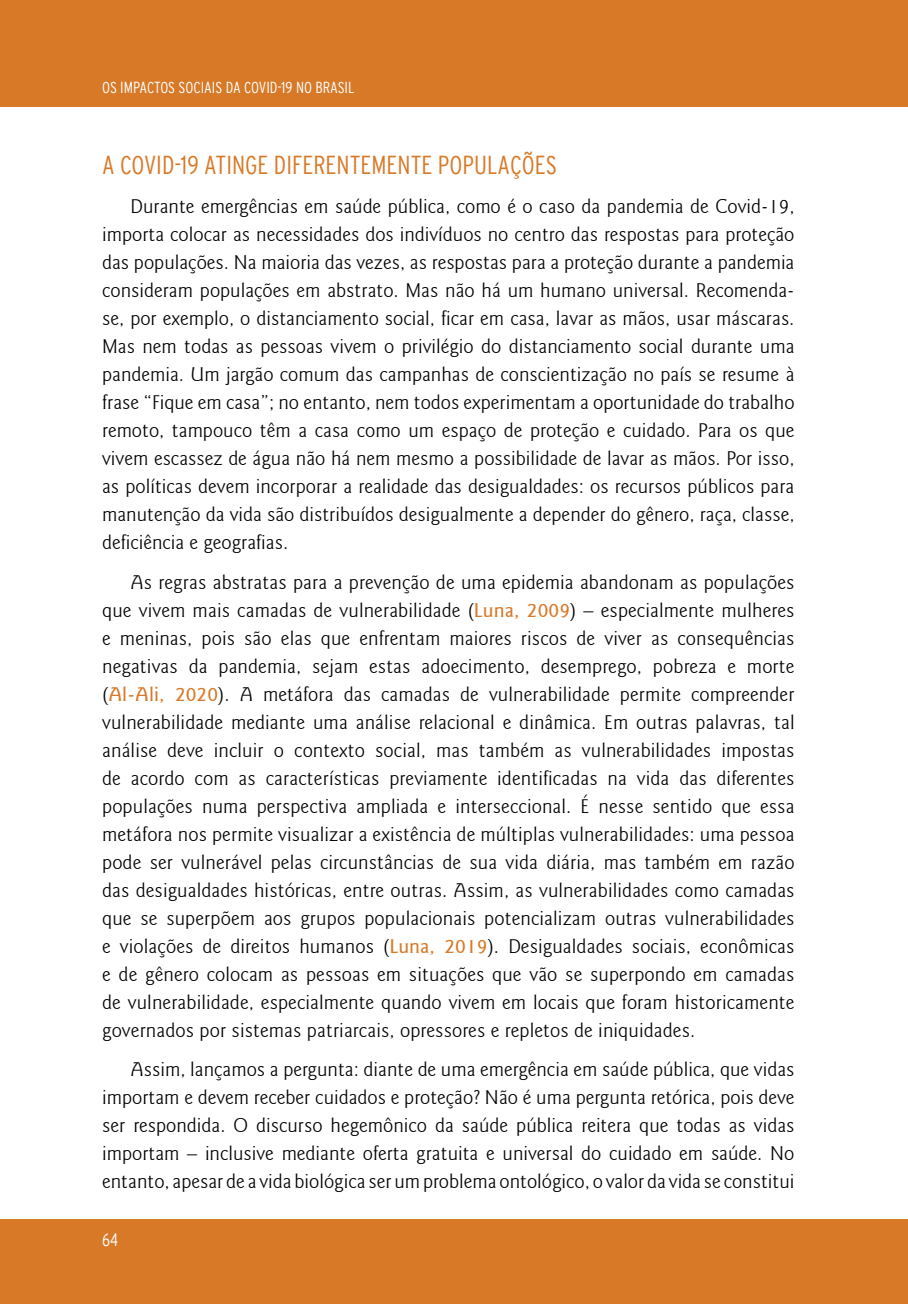
<style>
.page{position:relative;width:908px;height:1304px;background:#fff}
.page>*{position:absolute;margin:0;border:0;box-sizing:border-box;transform-origin:0 0}
.subiitulo_-_nivel_1{font:300 condensed 26px "Interstate";color:#d87928}
.corpo_do_texto{font:300 20px/28px "Goudy Sans IT Cby BT";color:#000;text-align:justify}
.t1{font:300 condensed 18px "Interstate";color:#fff}
.t2{font:300 condensed 16px "Interstate";color:#fff}
.s1{font-weight:500;color:#d87928}
</style>
<div class="page">
<div style="left:0;top:1219px;width:907px;height:85px;background:#d87928"></div>
<div style="left:0;top:0;width:907px;height:107px;background:#d87928"></div>
<p class="t2" style="left:102px;top:78px;width:254px">OS IMPACTOS SOCIAIS DA COVID-19 NO BRASIL</p>
<p class="subiitulo_-_nivel_1" style="left:102px;top:150px;width:456px">A COVID-19 ATINGE DIFERENTEMENTE POPULAÇÕES</p>
<p class="corpo_do_texto" style="left:102px;top:193px;width:693px;text-indent:28px">Durante emergências em saúde pública, como é o caso da pandemia de Covid-19, importa colocar as necessidades dos indivíduos no centro das respostas para proteção das populações. Na maioria das vezes, as respostas para a proteção durante a pandemia consideram populações em abstrato. Mas não há um humano universal. Recomenda&shy;se, por exemplo, o distanciamento social, ficar em casa, lavar as mãos, usar máscaras.<br>Mas nem todas as pessoas vivem o privilégio do distanciamento social durante uma pandemia. Um jargão comum das campanhas de conscientização no país se resume à frase “Fique em casa”; no entanto, nem todos experimentam a oportunidade do trabalho remoto, tampouco têm a casa como um espaço de proteção e cuidado. Para os que vivem escassez de água não há nem mesmo a possibilidade de lavar as mãos. Por isso, as políticas devem incorporar a realidade das desigualdades: os recursos públicos para manutenção da vida são distribuídos desigualmente a depender do gênero, raça, classe, deficiência e geografias.</p>
<p class="corpo_do_texto" style="left:102px;top:568px;width:693px;text-indent:28px">As regras abstratas para a prevenção de uma epidemia abandonam as populações que vivem mais camadas de vulnerabilidade (<span class="s1">Luna, 2009</span>) – especialmente mulheres e meninas, pois são elas que enfrentam maiores riscos de viver as consequências negativas da pandemia, sejam estas adoecimento, desemprego, pobreza e morte (<span class="s1">Al-Ali, 2020</span>). A metáfora das camadas de vulnerabilidade permite compreender vulnerabilidade mediante uma análise relacional e dinâmica. Em outras palavras, tal análise deve incluir o contexto social, mas também as vulnerabilidades impostas de acordo com as características previamente identificadas na vida das diferentes populações numa perspectiva ampliada e interseccional. É nesse sentido que essa metáfora nos permite visualizar a existência de múltiplas vulnerabilidades: uma pessoa pode ser vulnerável pelas circunstâncias de sua vida diária, mas também em razão das desigualdades históricas, entre outras. Assim, as vulnerabilidades como camadas que se superpõem aos grupos populacionais potencializam outras vulnerabilidades e violações de direitos humanos (<span class="s1">Luna, 2019</span>). Desigualdades sociais, econômicas e de gênero colocam as pessoas em situações que vão se superpondo em camadas de vulnerabilidade, especialmente quando vivem em locais que foram historicamente governados por sistemas patriarcais, opressores e repletos de iniquidades.</p>
<p class="corpo_do_texto" style="left:102px;top:1055px;width:693px;text-indent:28px">Assim, lançamos a pergunta: diante de uma emergência em saúde pública, que vidas importam e devem receber cuidados e proteção? Não é uma pergunta retórica, pois deve ser respondida. O discurso hegemônico da saúde pública reitera que todas as vidas importam – inclusive mediante oferta gratuita e universal do cuidado em saúde. No entanto, apesar de a vida biológica ser um problema ontológico, o valor da vida se constitui</p>
<p class="t1" style="left:102px;top:1230px;width:17px">64</p>
</div>
